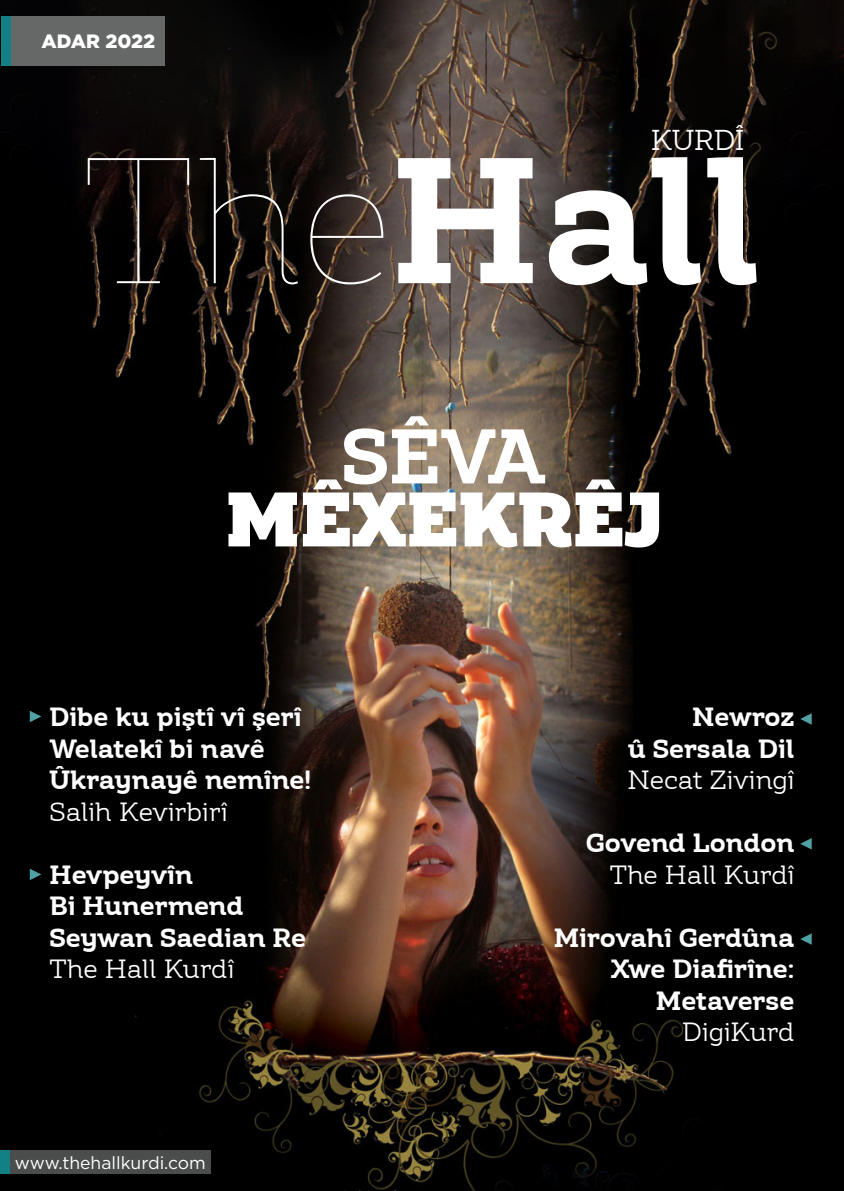
<style>
.page{position:relative;width:844px;height:1191px;background:#fff}
.page>*{position:absolute;margin:0;border:0;box-sizing:border-box;transform-origin:0 0}
.t1{font:700 178.33px "Amazing Slab";color:#fff}
.t2{font:900 77px "Amazing Slab";letter-spacing:-.005em;color:#fff}
.t3{font:700 77px "Amazing Slab";color:#fff}
.t4{font:28.7px "Amazing Slab";color:#fff}
.t5{font:700 26.25px/31.5px "Amazing Slab";color:#fff}
.t6{font:26.25px "Amazing Slab";color:#fff}
.t7{font:19.25px "Gotham Black Tr";color:#fff}
.t8{font:17.5px "Gotham";color:#fff}
.s1{font-weight:100}
</style>
<div class="page">
<img style="left:0;top:0;width:843px;height:1191px">
<div style="left:1px;top:16px;width:164px;height:50px;background:#666767"></div>
<div style="left:1px;top:16px;width:10px;height:50px;background:#138086"></div>
<div style="left:10px;top:1150px;width:201px;height:24px;background:#4b4d4d"></div>
<div style="left:0;top:1150px;width:10px;height:24px;background:#138086"></div>
<svg style="left:30px;top:710px;width:11px;height:12px"></svg>
<svg style="left:30px;top:868px;width:11px;height:12px"></svg>
<svg style="left:800px;top:713px;width:11px;height:11px"></svg>
<svg style="left:800px;top:838px;width:11px;height:11px"></svg>
<svg style="left:800px;top:933px;width:11px;height:11px"></svg>
<p class="t7" style="left:41px;top:30px;width:115px">ADAR 2022</p>
<p class="t4" style="left:650px;top:119px;width:95px">KURDÎ</p>
<p class="t1" style="left:83px;top:86px;width:678px"><span class="s1">The</span>Hall</p>
<p class="t3" style="left:341px;top:398px;width:206px">SÊVA</p>
<p class="t2" style="left:225px;top:459px;width:438px">MÊXEKRÊJ</p>
<p class="t5" style="left:50px;top:699px;width:263px">Dibe ku piştî vî şerî<br>Welatekî bi navê<br>Ûkraynayê nemîne!</p>
<p class="t6" style="left:50px;top:792px;width:179px">Salih Kevirbirî</p>
<p class="t5" style="left:50px;top:856px;width:258px">Hevpeyvîn<br>Bi Hunermend<br>Seywan Saedian Re</p>
<p class="t6" style="left:50px;top:950px;width:186px">The Hall Kurdî</p>
<p class="t8" style="left:15px;top:1151px;width:192px">www.thehallkurdi.com</p>
<p class="t5" style="left:627px;top:699px;width:168px;text-align:right">Newroz<br>û Sersala Dil</p>
<p class="t6" style="left:627px;top:761px;width:168px">Necat Zivingî</p>
<p class="t5" style="left:585px;top:825px;width:210px">Govend London</p>
<p class="t6" style="left:609px;top:855px;width:186px">The Hall Kurdî</p>
<p class="t5" style="left:553px;top:919px;width:242px;text-align:right">Mirovahî Gerdûna<br>Xwe Diafirîne:<br>Metaverse</p>
<p class="t6" style="left:682px;top:1013px;width:114px">DigiKurd</p>
</div>
